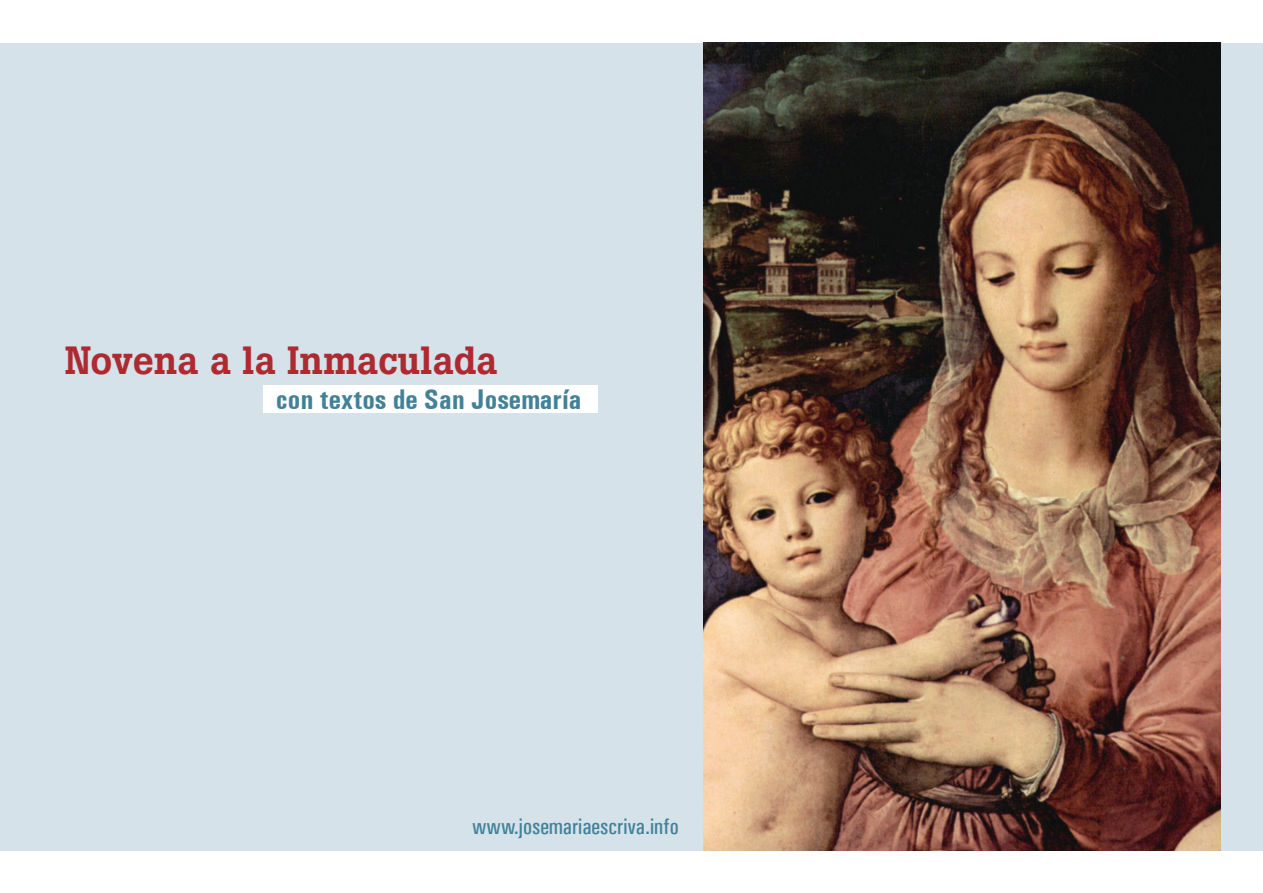
<style>
.page{position:relative;width:1263px;height:893px;background:#fff}
.page>*{position:absolute;margin:0;border:0;box-sizing:border-box;transform-origin:0 0}
.t1{font:500 39px "Boton";color:#ae2a30}
.t2{font:700 condensed 28.5px "Univers";color:#428198}
.t3{font:22.5px "Univers Condensed";color:#428198}
</style>
<div class="page">
<div style="left:0;top:43px;width:1263px;height:807px;background:#d5e2e9"></div>
<img style="left:703px;top:43px;width:517px;height:807px">
<div style="left:264px;top:385px;width:334px;height:27px;background:#fff"></div>
<h1 class="t1" style="left:65px;top:338px;width:434px">Novena a la Inmaculada</h1>
<p class="t2" style="left:276px;top:382px;width:307px">con textos de San Josemaría</p>
<p class="t3" style="left:472px;top:813px;width:209px">www.josemariaescriva.info</p>
</div>
